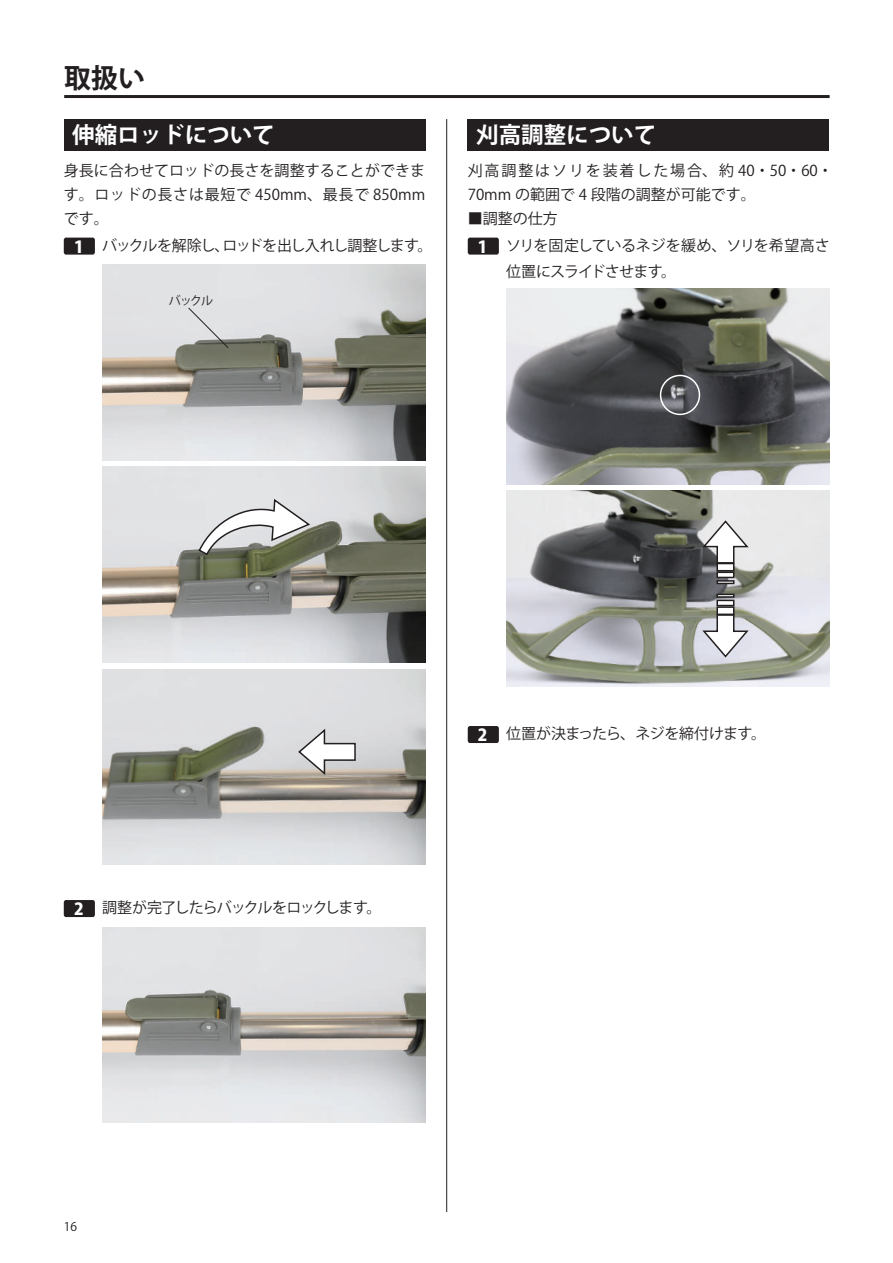
<style>
.page{position:relative;width:893px;height:1263px;background:#fff}
.page>*{position:absolute;margin:0;border:0;box-sizing:border-box;transform-origin:0 0}
.t1{font:700 27px "Koz Go Pro";color:#231f20}
.t2{font:700 22.5px "Koz Go Pro";color:#fff}
.t3{font:15px/24px "Koz Go Pr 6 N";color:#231f20;text-align:justify}
.t4{font:15px "Koz Go Pr 6 N";letter-spacing:-.05em;color:#231f20}
.t5{font:15px "Koz Go Pr 6 N";letter-spacing:-.055em;color:#231f20}
.t6{font:15px "Koz Go Pr 6 N";letter-spacing:-.03em;color:#231f20}
.t7{font:12px "Koz Go Pr 6 N";color:#231f20}
.t8{font:12px "Koz Go Pro";color:#231f20}
.s1{font-family:"Koz Go Pro";font-weight:800;font-size:16.5px;color:#fff}
</style>
<div class="page">
<hr style="left:446px;top:119px;width:1px;height:1093px;background:#231f20">
<div style="left:64px;top:119px;width:361px;height:31px;background:#231f20"></div>
<div style="left:64px;top:238px;width:31px;height:17px;background:#231f20;border-radius:2px"></div>
<img style="left:102px;top:265px;width:323px;height:195px">
<svg style="left:188px;top:307px;width:41px;height:41px;background:#c6c7c7"></svg>
<img style="left:102px;top:467px;width:323px;height:195px">
<svg style="left:197px;top:497px;width:115px;height:59px"></svg>
<img style="left:102px;top:669px;width:323px;height:196px">
<svg style="left:297px;top:728px;width:59px;height:49px"></svg>
<div style="left:64px;top:900px;width:31px;height:17px;background:#231f20;border-radius:2px"></div>
<img style="left:102px;top:927px;width:323px;height:196px">
<div style="left:468px;top:119px;width:361px;height:31px;background:#231f20"></div>
<div style="left:468px;top:238px;width:31px;height:17px;background:#231f20;border-radius:2px"></div>
<img style="left:506px;top:289px;width:323px;height:195px">
<div style="left:660px;top:375px;width:40px;height:40px;border:2px solid #fff;border-radius:50%"></div>
<img style="left:506px;top:491px;width:323px;height:195px">
<svg style="left:701px;top:519px;width:48px;height:45px"></svg>
<div style="left:717px;top:563px;width:17px;height:8px;background:#fff"></div>
<div style="left:716px;top:563px;width:18px;height:8px;border:2px solid #231f20"></div>
<div style="left:716px;top:572px;width:18px;height:6px;border:2px solid #231f20"></div>
<div style="left:716px;top:580px;width:18px;height:4px;border:2px solid #231f20"></div>
<svg style="left:702px;top:613px;width:48px;height:46px"></svg>
<div style="left:717px;top:607px;width:17px;height:7px;background:#fff"></div>
<div style="left:716px;top:606px;width:18px;height:9px;border:2px solid #231f20"></div>
<div style="left:716px;top:600px;width:18px;height:6px;border:2px solid #231f20"></div>
<div style="left:716px;top:594px;width:18px;height:4px;border:2px solid #231f20"></div>
<div style="left:468px;top:726px;width:31px;height:17px;background:#231f20;border-radius:2px"></div>
<hr style="left:64px;top:95px;width:766px;height:3px;background:#231f20">
<h1 class="t1" style="left:64px;top:60px;width:82px">取扱い</h1>
<h2 class="t2" style="left:72px;top:121px;width:204px">伸縮ロッドについて</h2>
<p class="t3" style="left:64px;top:159px;width:363px">身長に合わせてロッドの長さを調整することができます。ロッドの長さは最短で 450mm、最長で 850mmです。</p>
<p class="t4" style="left:74px;top:237px;width:360px"><span class="s1">1</span> バックルを解除し、ロッドを出し入れし調整します。</p>
<p class="t7" style="left:169px;top:294px;width:46px">バックル</p>
<h2 class="t2" style="left:476px;top:121px;width:181px">刈高調整について</h2>
<p class="t3" style="left:468px;top:159px;width:367px">刈高調整はソリを装着した場合、約 40・50・60・<br>70mm の範囲で 4 段階の調整が可能です。</p>
<p class="t3" style="left:468px;top:207px;width:91px">■調整の仕方</p>
<p class="t3" style="left:478px;top:234px;width:353px"><span class="s1">1</span> ソリを固定しているネジを緩め、ソリを希望高さ</p>
<p class="t4" style="left:506px;top:263px;width:172px">位置にスライドさせます。</p>
<p class="t5" style="left:74px;top:899px;width:309px"><span class="s1">2</span> 調整が完了したらバックルをロックします。</p>
<p class="t6" style="left:478px;top:725px;width:289px"><span class="s1">2</span> 位置が決まったら、ネジを締付けます。</p>
<p class="t8" style="left:64px;top:1219px;width:15px">16</p>
</div>
